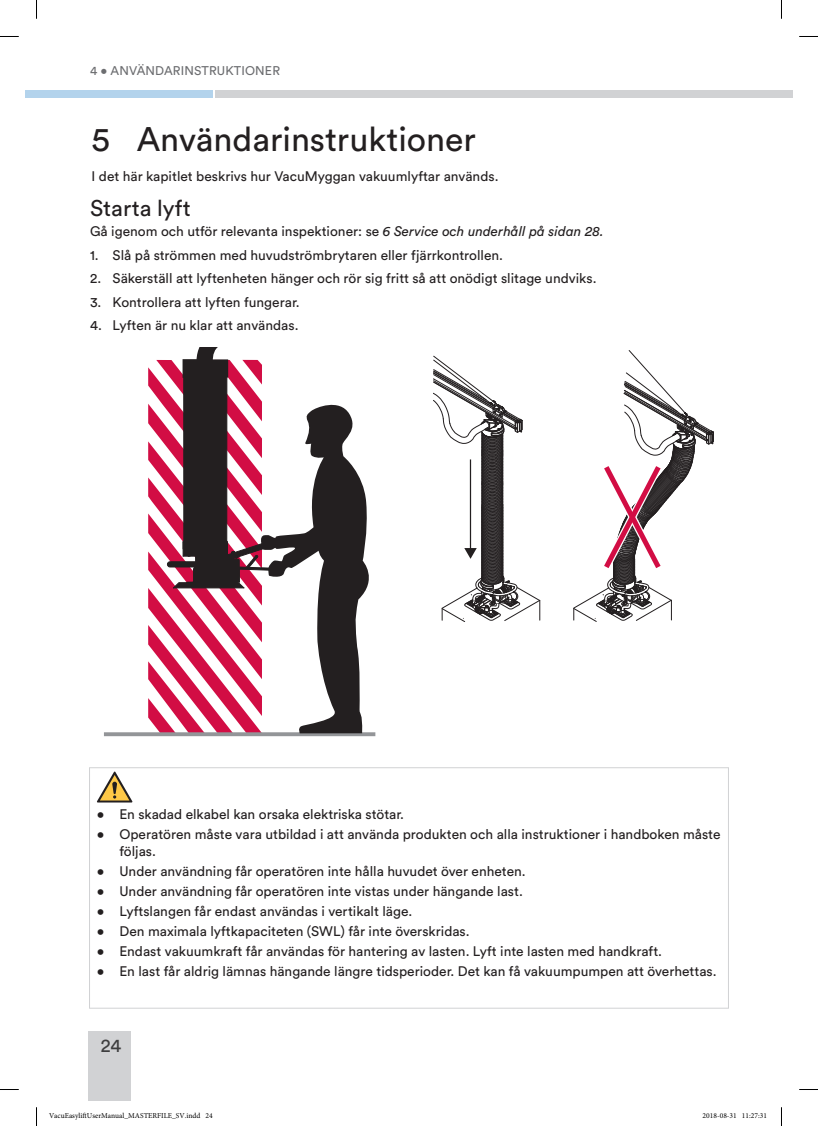
<style>
.page{position:relative;width:818px;height:1126px;background:#fff}
.page>*{position:absolute;margin:0;border:0;box-sizing:border-box;transform-origin:0 0}
.t1{font:33.75px "Circular Pro";color:#231f20}
.t2{font:22.5px "Circular Pro";color:#231f20}
.t3{font:18.75px "Circular Pro";color:#3e3e3f}
.t4{font:13.75px/16.5px "Circular Pro";color:#231f20}
.t5{font:12.5px "Circular Pro";color:#6c6d70}
.t6{font:7.5px "Minion Pro";color:#000}
.s1{font-style:italic}
</style>
<div class="page">
<div style="left:89px;top:1030px;width:42px;height:69px;background:#d1d2d4"></div>
<div style="left:26px;top:90px;width:186px;height:7px;background:#b3d3ec"></div>
<div style="left:215px;top:90px;width:567px;height:7px;background:#d1d2d4"></div>
<div style="left:782px;top:90px;width:9px;height:7px;background:#d1d2d4"></div>
<svg style="left:97px;top:771px;width:35px;height:31px"></svg>
<div style="left:89px;top:767px;width:639px;height:241px;border:1px solid #d1d2d4"></div>
<svg style="left:104px;top:732px;width:271px;height:4px"></svg>
<svg style="left:271px;top:404px;width:104px;height:329px"></svg>
<svg style="left:148px;top:348px;width:123px;height:389px"></svg>
<svg style="left:573px;top:350px;width:140px;height:271px"></svg>
<svg style="left:433px;top:355px;width:107px;height:267px"></svg>
<svg style="left:0;top:36px;width:19px;height:1px"></svg>
<svg style="left:799px;top:36px;width:18px;height:1px"></svg>
<svg style="left:0;top:1089px;width:19px;height:1px"></svg>
<svg style="left:799px;top:1089px;width:18px;height:1px"></svg>
<svg style="left:36px;top:0;width:1px;height:19px"></svg>
<svg style="left:36px;top:1107px;width:1px;height:18px"></svg>
<svg style="left:88px;top:1077px;width:43px;height:24px"></svg>
<p class="t5" style="left:90px;top:62px;width:65px">4 • Användarinstruktioner</p>
<h1 class="t1" style="left:92px;top:116px;width:385px">5 Användarinstruktioner</h1>
<p class="t4" style="left:92px;top:168px;width:408px">I det här kapitlet beskrivs hur VacuMyggan vakuumlyftar används.</p>
<h2 class="t2" style="left:90px;top:193px;width:102px">Starta lyft</h2>
<p class="t4" style="left:90px;top:222px;width:514px">Gå igenom och utför relevanta inspektioner: se <span class="s1">6 Service och underhåll på sidan 28.</span></p>
<p class="t4" style="left:90px;top:246px;width:414px">1. Slå på strömmen med huvudströmbrytaren eller fjärrkontrollen.</p>
<p class="t4" style="left:90px;top:269px;width:507px">2. Säkerställ att lyftenheten hänger och rör sig fritt så att onödigt slitage undviks.</p>
<p class="t4" style="left:90px;top:293px;width:211px">3. Kontrollera att lyften fungerar.</p>
<p class="t4" style="left:90px;top:317px;width:210px">4. Lyften är nu klar att användas.</p>
<p class="t4" style="left:97px;top:805px;width:308px">• En skadad elkabel kan orsaka elektriska stötar.</p>
<p class="t4" style="left:119px;top:825px;width:602px;text-indent:-22px">• Operatören måste vara utbildad i att använda produkten och alla instruktioner i handboken måste följas.</p>
<p class="t4" style="left:97px;top:861px;width:430px">• Under användning får operatören inte hålla huvudet över enheten.</p>
<p class="t4" style="left:97px;top:881px;width:427px">• Under användning får operatören inte vistas under hängande last.</p>
<p class="t4" style="left:97px;top:902px;width:316px">• Lyftslangen får endast användas i vertikalt läge.</p>
<p class="t4" style="left:97px;top:922px;width:374px">• Den maximala lyftkapaciteten (SWL) får inte överskridas.</p>
<p class="t4" style="left:97px;top:942px;width:566px">• Endast vakuumkraft får användas för hantering av lasten. Lyft inte lasten med handkraft.</p>
<p class="t4" style="left:97px;top:962px;width:620px">• En last får aldrig lämnas hängande längre tidsperioder. Det kan få vakuumpumpen att överhettas.</p>
<h3 class="t3" style="left:101px;top:1033px;width:22px">24</h3>
<p class="t6" style="left:49px;top:1110px;width:165px">VacuEasyliftUserManual_MASTERFILE_SV.indd 24</p>
<p class="t6" style="left:702px;top:1110px;width:66px">2018-08-31 11:27:31</p>
</div>
